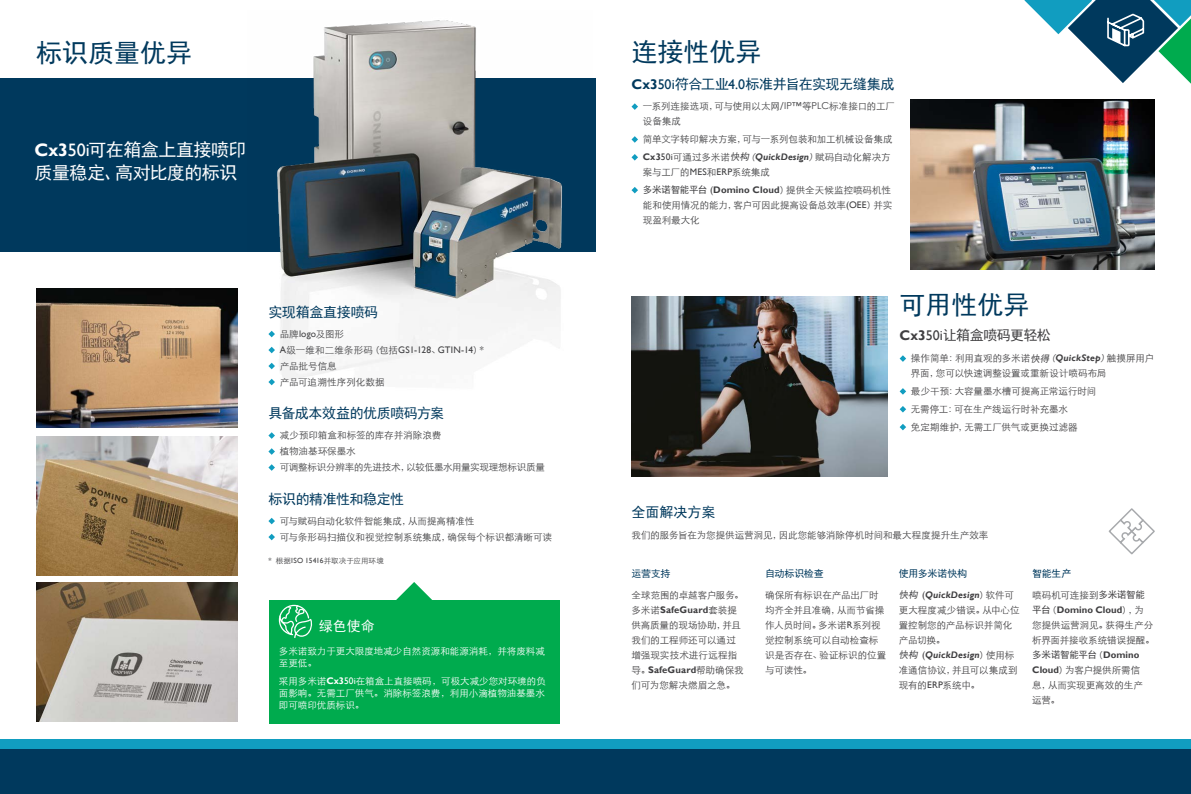
<style>
.page{position:relative;width:1191px;height:794px;background:#fff}
.page>*{position:absolute;margin:0;border:0;box-sizing:border-box;transform-origin:0 0}
.t1{font:26px "Sim Hei";color:#00395d}
.t2{font:18px/23.3px "Sim Hei";letter-spacing:-.03em;color:#fff}
.t3{font:14px "Sim Hei";letter-spacing:-.03em;color:#00395d}
.t4{font:14px "Sim Hei";letter-spacing:-.04em;color:#403f41}
.t5{font:14px "Sim Hei";color:#fff}
.t6{font:10px "Sim Hei";letter-spacing:-.025em;color:#00395d}
.t7{font:9.5px/15px "ST Xihei";color:#403f41}
.t8{font:9.5px/16px "ST Xihei";letter-spacing:-.01em;color:#404042}
.t9{font:9.5px/12px "ST Xihei";color:#fff}
.t10{font:700 9.5px "Gill Sans";letter-spacing:.01em;color:#403f41}
.t11{font:italic 700 9.5px "Gill Sans";letter-spacing:.015em;color:#403f41}
.t12{font:9.5px "Gill Sans";letter-spacing:.01em;color:#404042}
.t13{font:9.5px "Sim Hei";letter-spacing:-.035em;color:#403f41}
.t14{font:7.5px "ST Xihei";letter-spacing:.005em;color:#404042}
.s1{font-family:"Gill Sans";font-weight:700}
.s2{font-family:"Gill Sans"}
.s3{font-family:"ST Xihei"}
.s4{font-family:"Sim Hei";font-style:italic}
.s5{font-style:italic}
.s6{font-family:"Gill Sans";font-weight:700;font-style:italic}
.s7{font-family:"Sim Hei"}
.s8{font-family:"ST Xihei";font-weight:400}
.s9{font-family:"Sim Hei";font-weight:400;color:#404042}
.s10{font-weight:400;font-style:normal}
.s11{font-family:"ST Xihei";font-weight:400;font-style:normal}
.s12{font-family:"Sim Hei";font-weight:400}
</style>
<div class="page">
<img style="left:910px;top:99px;width:244px;height:170px">
<div style="left:0;top:79px;width:595px;height:173px;background:#00395d"></div>
<img style="left:631px;top:296px;width:256px;height:180px">
<svg style="left:631px;top:103px;width:7px;height:7px"></svg>
<svg style="left:631px;top:136px;width:7px;height:7px"></svg>
<svg style="left:631px;top:154px;width:7px;height:7px"></svg>
<svg style="left:631px;top:187px;width:7px;height:6px"></svg>
<svg style="left:899px;top:355px;width:7px;height:7px"></svg>
<svg style="left:899px;top:388px;width:7px;height:7px"></svg>
<svg style="left:899px;top:406px;width:7px;height:6px"></svg>
<svg style="left:899px;top:424px;width:7px;height:6px"></svg>
<img style="left:36px;top:288px;width:201px;height:139px">
<img style="left:36px;top:436px;width:201px;height:139px">
<img style="left:36px;top:582px;width:201px;height:139px">
<div style="left:269px;top:600px;width:290px;height:123px;background:#00ab4e"></div>
<svg style="left:396px;top:582px;width:36px;height:18px"></svg>
<svg style="left:279px;top:605px;width:34px;height:33px"></svg>
<svg style="left:1108px;top:508px;width:47px;height:47px"></svg>
<img style="left:248px;top:20px;width:344px;height:366px">
<svg style="left:268px;top:331px;width:7px;height:6px"></svg>
<svg style="left:268px;top:347px;width:7px;height:6px"></svg>
<svg style="left:268px;top:363px;width:7px;height:6px"></svg>
<svg style="left:268px;top:379px;width:7px;height:6px"></svg>
<svg style="left:268px;top:432px;width:7px;height:7px"></svg>
<svg style="left:268px;top:448px;width:7px;height:7px"></svg>
<svg style="left:268px;top:464px;width:7px;height:7px"></svg>
<svg style="left:268px;top:518px;width:7px;height:6px"></svg>
<svg style="left:268px;top:534px;width:7px;height:6px"></svg>
<svg style="left:1024px;top:0;width:167px;height:84px"></svg>
<div style="left:0;top:748px;width:1191px;height:46px;background:#00395d"></div>
<div style="left:0;top:738px;width:1191px;height:10px;background:#119dc0"></div>
<h1 class="t1" style="left:36px;top:40px;width:157px">标识质量优异</h1>
<h2 class="t2" style="left:35px;top:138px;width:213px"><span class="s1">Cx3</span><span class="s2">50i</span>可在箱盒上直接喷印质量稳定、高对比度的标识</h2>
<h3 class="t3" style="left:268px;top:305px;width:111px">实现箱盒直接喷码</h3>
<p class="t8" style="left:280px;top:325px;width:66px">品牌<span class="s2">logo</span>及图形</p>
<p class="t12" style="left:280px;top:344px;width:205px">A<span class="s3">级一维和二维条形码（包括</span>GS1-128<span class="s3">、</span>GTIN-14<span class="s3">）</span>*</p>
<p class="t8" style="left:280px;top:357px;width:106px">产品批号信息<br>产品可追溯性序列化数据</p>
<h3 class="t3" style="left:268px;top:406px;width:177px">具备成本效益的优质喷码方案</h3>
<p class="t8" style="left:280px;top:426px;width:267px">减少预印箱盒和标签的库存并消除浪费<br>植物油基环保墨水<br>可调整标识分辨率的先进技术，以较低墨水用量实现理想标识质量</p>
<h3 class="t3" style="left:268px;top:492px;width:137px">标识的精准性和稳定性</h3>
<p class="t8" style="left:280px;top:512px;width:274px">可与赋码自动化软件智能集成，从而提高精准性<br>可与条形码扫描仪和视觉控制系统集成，确保每个标识都清晰可读</p>
<p class="t14" style="left:268px;top:555px;width:117px"><span class="s2">*</span> 根据<span class="s2">ISO 15416</span>并取决于应用环境</p>
<h3 class="t5" style="left:319px;top:619px;width:57px">绿色使命</h3>
<p class="t9" style="left:279px;top:645px;width:267px">多米诺致力于更大限度地减少自然资源和能源消耗，并将废料减至更低。</p>
<p class="t9" style="left:279px;top:674px;width:268px;text-align:justify">采用多米诺<span class="s1">Cx3</span><span class="s2">50i</span>在箱盒上直接喷码，可极大减少您对环境的负面影响。无需工厂供气。消除标签浪费，利用小滴植物油基墨水即可喷印优质标识。</p>
<h1 class="t1" style="left:631px;top:39px;width:131px">连接性优异</h1>
<h3 class="t3" style="left:631px;top:76px;width:264px"><span class="s1">Cx3</span><span class="s2">50i</span>符合工业<span class="s2">4.0</span>标准并旨在实现无缝集成</h3>
<p class="t8" style="left:643px;top:98px;width:254px;line-height:15px">一系列连接选项，可与使用以太网/IP™等PLC标准接口的工厂设备集成</p>
<p class="t8" style="left:643px;top:129px;width:251px;line-height:17.8px">简单文字转印解决方案，可与一系列包装和加工机械设备集成<br><span class="s1">Cx3</span><span class="s2">50i</span>可通过多米诺<span class="s4">快构</span><span class="s5">（</span><span class="s6">QuickDesign</span><span class="s5">）</span>赋码自动化解决方</p>
<p class="t8" style="left:643px;top:162px;width:249px;line-height:17.8px">案与工厂的<span class="s2">MES</span>和<span class="s2">ERP</span>系统集成<br><span class="s7">多米诺智能平台</span> <span class="s2">(</span><span class="s1">Domino Cloud</span>）提供全天候监控喷码机性</p>
<p class="t8" style="left:643px;top:197px;width:251px;line-height:15px">能和使用情况的能力，客户可因此提高设备总效率<span class="s2">(OEE</span>）并实现盈利最大化</p>
<h1 class="t1" style="left:899px;top:292px;width:131px">可用性优异</h1>
<h3 class="t4" style="left:899px;top:328px;width:153px"><span class="s1">Cx3</span><span class="s2">50i</span>让箱盒喷码更轻松</h3>
<p class="t7" style="left:911px;top:350px;width:244px">操作简单：利用直观的多米诺<span class="s4">快得</span><span class="s5">（</span><span class="s6">QuickStep</span><span class="s5">）</span>触摸屏用户界面，您可以快速调整设置或重新设计喷码布局</p>
<p class="t7" style="left:911px;top:381px;width:187px;line-height:17.8px">最少干预：大容量墨水槽可提高正常运行时间无需停工：可在生产线运行时补充墨水<br>免定期维护，无需工厂供气或更换过滤器</p>
<h3 class="t3" style="left:631px;top:505px;width:85px">全面解决方案</h3>
<p class="t7" style="left:631px;top:526px;width:358px">我们的服务旨在为您提供运营洞见，因此您能够消除停机时间和最大程度提升生产效率</p>
<p class="t6" style="left:631px;top:568px;width:40px">运营支持</p>
<p class="t7" style="left:631px;top:586px;width:114px">全球范围的卓越客户服务。</p>
<p class="t10" style="left:631px;top:604px;width:107px"><span class="s8">多米诺</span>SafeGuard<span class="s8">套装提</span></p>
<p class="t7" style="left:631px;top:616px;width:111px">供高质量的现场协助，并且我们的工程师还可以通过增强现实技术进行远程指</p>
<p class="t10" style="left:631px;top:664px;width:114px"><span class="s8">导。</span>SafeGuard<span class="s8">帮助确保我</span></p>
<p class="t7" style="left:631px;top:676px;width:105px">们可为您解决燃眉之急。</p>
<p class="t6" style="left:765px;top:568px;width:60px">自动标识检查</p>
<p class="t7" style="left:765px;top:586px;width:123px">确保所有标识在产品出厂时均齐全并且准确，从而节省操作人员时间。多米诺<span class="s2">R</span>系列视觉控制系统可以自动检查标识是否存在、验证标识的位置与可读性。</p>
<p class="t6" style="left:898px;top:568px;width:70px">使用多米诺快构</p>
<p class="t11" style="left:898px;top:589px;width:117px"><span class="s9">快构</span> <span class="s10">(</span>QuickDesign<span class="s11">）软件可</span></p>
<p class="t7" style="left:898px;top:601px;width:122px">更大程度减少错误。从中心位置控制您的产品标识并简化产品切换。</p>
<p class="t11" style="left:898px;top:649px;width:117px"><span class="s9">快构</span> <span class="s10">(</span>QuickDesign<span class="s11">）使用标</span></p>
<p class="t7" style="left:898px;top:661px;width:120px">准通信协议，并且可以集成到现有的<span class="s2">ERP</span>系统中。</p>
<p class="t6" style="left:1032px;top:568px;width:41px">智能生产</p>
<p class="t7" style="left:1032px;top:586px;width:114px">喷码机可连接到<span class="s7">多米诺智能</span></p>
<p class="t10" style="left:1032px;top:604px;width:113px"><span class="s12">平台</span><span class="s8">（</span>Domino Cloud<span class="s8">），为</span></p>
<p class="t7" style="left:1032px;top:616px;width:124px">您提供运营洞见。获得生产分析界面并接收系统错误提醒。</p>
<p class="t13" style="left:1032px;top:649px;width:109px">多米诺智能平台<span class="s3">（</span><span class="s1">Domino</span></p>
<p class="t7" style="left:1032px;top:661px;width:112px"><span class="s1">Cloud</span>）为客户提供所需信息，从而实现更高效的生产运营。</p>
</div>
